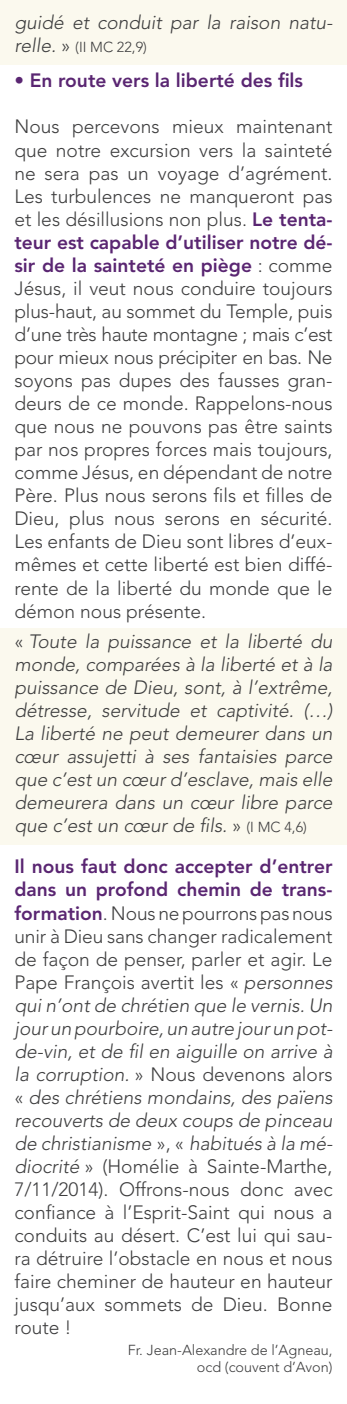
<style>
.page{position:relative;width:347px;height:1404px;background:#fff}
.page>*{position:absolute;margin:0;border:0;box-sizing:border-box;transform-origin:0 0}
.t1{font:300 19.2px/23px "Avenir LT Std";color:#3e3e3f;text-align:justify}
.t2{font:italic 300 19.2px/23px "Avenir LT Std";color:#3e3e3f;text-align:justify}
.t3{font:800 19.2px "Avenir LT Std";color:#5a2672}
.t4{font:300 14.4px "Avenir LT Std";color:#3e3e3f}
.s1{font-style:italic;font-size:19.2px}
.s2{font-size:19.2px}
.s3{font-weight:800;color:#5a2672}
.s4{font-style:normal}
.s5{font-style:normal;font-size:14.4px}
.s6{font-style:italic}
</style>
<div class="page">
<div style="left:0;top:628px;width:347px;height:216px;background:#fbf9ee"></div>
<div style="left:0;top:0;width:347px;height:65px;background:#fbf9ee"></div>
<p class="t2" style="left:14px;top:11px;width:320px">guidé et conduit par la raison natu-</p>
<p class="t4" style="left:14px;top:39px;width:134px"><span class="s1">relle.</span> <span class="s2">»</span> (II MC 22,9)</p>
<p class="t3" style="left:14px;top:69px;width:290px">• En route vers la liberté des fils</p>
<p class="t1" style="left:14px;top:115px;width:320px">Nous percevons mieux maintenant que notre excursion vers la sainteté ne sera pas un voyage d’agrément.<br>Les turbulences ne manqueront pas et les désillusions non plus. <span class="s3">Le tenta&shy;teur est capable d’utiliser notre dé&shy;sir de la sainteté en piège</span> : comme Jésus, il veut nous conduire toujours plus-haut, au sommet du Temple, puis d’une très haute montagne ; mais c’est pour mieux nous précipiter en bas. Ne soyons pas dupes des fausses gran&shy;deurs de ce monde. Rappelons-nous que nous ne pouvons pas être saints par nos propres forces mais toujours, comme Jésus, en dépendant de notre Père. Plus nous serons fils et filles de Dieu, plus nous serons en sécurité.<br>Les enfants de Dieu sont libres d’eux&shy;mêmes et cette liberté est bien diffé&shy;rente de la liberté du monde que le démon nous présente.</p>
<p class="t2" style="left:14px;top:630px;width:320px"><span class="s4">«</span> Toute la puissance et la liberté du monde, comparées à la liberté et à la puissance de Dieu, sont, à l’extrême, détresse, servitude et captivité. (…)<br>La liberté ne peut demeurer dans un cœur assujetti à ses fantaisies parce que c’est un cœur d’esclave, mais elle demeurera dans un cœur libre parce que c’est un cœur de fils. <span class="s4">»</span> <span class="s5">(I MC 4,6)</span></p>
<p class="t1" style="left:14px;top:855px;width:320px"><span class="s3">Il nous faut donc accepter d’entrer dans un profond chemin de trans&shy;formation</span>. Nous ne pourrons pas nous unir à Dieu sans changer radicalement de façon de penser, parler et agir. Le Pape François avertit les « <span class="s6">personnes qui n’ont de chrétien que le vernis. Un jour un pourboire, un autre jour un pot&shy;de-vin, et de fil en aiguille on arrive à la corruption.</span> » Nous devenons alors « <span class="s6">des chrétiens mondains, des païens recouverts de deux coups de pinceau de christianisme</span> », « <span class="s6">habitués à la mé&shy;diocrité</span> » (Homélie à Sainte-Marthe, 7/11/2014). Offrons-nous donc avec confiance à l’Esprit-Saint qui nous a conduits au désert. C’est lui qui sau&shy;ra détruire l’obstacle en nous et nous faire cheminer de hauteur en hauteur jusqu’aux sommets de Dieu. Bonne route !</p>
<p class="t4" style="left:128px;top:1341px;width:206px">Fr. Jean-Alexandre de l’Agneau,</p>
<p class="t4" style="left:197px;top:1358px;width:137px">ocd (couvent d’Avon)</p>
</div>
